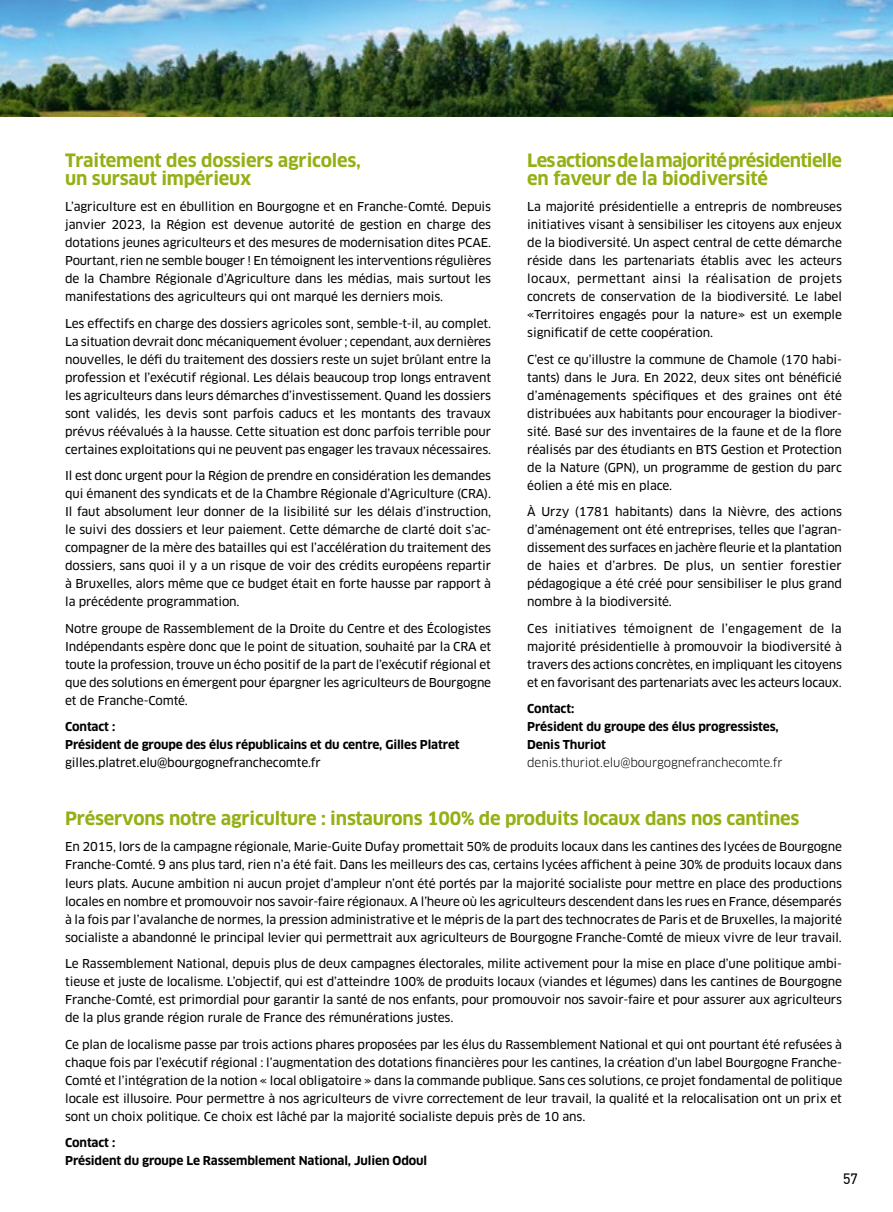
<style>
.page{position:relative;width:893px;height:1212px;background:#fff}
.page>*{position:absolute;margin:0;border:0;box-sizing:border-box;transform-origin:0 0}
.t1{font:700 18px/18px "Clan Pro";letter-spacing:-.01em;color:#93b014}
.t2{font:700 18px/18px "Clan Pro";letter-spacing:-.035em;color:#93b014}
.t3{font:15px "PF Din Text Pro";color:#000}
.t4{font:12px/18px "Clan Pro News";letter-spacing:-.01em;color:#000;text-align:justify}
.t5{font:700 12px/18px "Clan Pro";letter-spacing:-.01em;color:#000}
.t6{font:12px "Clan Pro";letter-spacing:-.01em;color:#000}
</style>
<div class="page">
<img style="left:0;top:0;width:893px;height:117px">
<h1 class="t1" style="left:65px;top:151px;width:297px">Traitement des dossiers agricoles, un sursaut impérieux</h1>
<p class="t4" style="left:65px;top:198px;width:428px">L’agriculture est en ébullition en Bourgogne et en Franche-Comté. Depuis janvier 2023, la Région est devenue autorité de gestion en charge des dotations jeunes agriculteurs et des mesures de modernisation dites PCAE.<br>Pourtant, rien ne semble bouger ! En témoignent les interventions régulières de la Chambre Régionale d’Agriculture dans les médias, mais surtout les manifestations des agriculteurs qui ont marqué les derniers mois.</p>
<p class="t4" style="left:65px;top:314px;width:427px">Les effectifs en charge des dossiers agricoles sont, semble-t-il, au complet.<br>La situation devrait donc mécaniquement évoluer ; cependant, aux dernières nouvelles, le défi du traitement des dossiers reste un sujet brûlant entre la profession et l’exécutif régional. Les délais beaucoup trop longs entravent les agriculteurs dans leurs démarches d’investissement. Quand les dossiers sont validés, les devis sont parfois caducs et les montants des travaux prévus réévalués à la hausse. Cette situation est donc parfois terrible pour certaines exploitations qui ne peuvent pas engager les travaux nécessaires.</p>
<p class="t4" style="left:65px;top:467px;width:427px">Il est donc urgent pour la Région de prendre en considération les demandes qui émanent des syndicats et de la Chambre Régionale d’Agriculture (CRA).<br>Il faut absolument leur donner de la lisibilité sur les délais d’instruction, le suivi des dossiers et leur paiement. Cette démarche de clarté doit s’ac&shy;compagner de la mère des batailles qui est l’accélération du traitement des dossiers, sans quoi il y a un risque de voir des crédits européens repartir à Bruxelles, alors même que ce budget était en forte hausse par rapport à la précédente programmation.</p>
<p class="t4" style="left:65px;top:619px;width:427px">Notre groupe de Rassemblement de la Droite du Centre et des Écologistes Indépendants espère donc que le point de situation, souhaité par la CRA et toute la profession, trouve un écho positif de la part de l’exécutif régional et que des solutions en émergent pour épargner les agriculteurs de Bourgogne et de Franche-Comté.</p>
<p class="t5" style="left:65px;top:718px;width:396px">Contact :<br>Président de groupe des élus républicains et du centre, Gilles Platret</p>
<p class="t4" style="left:65px;top:754px;width:257px">gilles.platret.elu@bourgognefranchecomte.fr</p>
<h1 class="t2" style="left:527px;top:151px;width:316px">Les actions de la majorité présidentielle en faveur de la biodiversité</h1>
<p class="t4" style="left:527px;top:198px;width:316px">La majorité présidentielle a entrepris de nombreuses initiatives visant à sensibiliser les citoyens aux enjeux de la biodiversité. Un aspect central de cette démarche réside dans les partenariats établis avec les acteurs locaux, permettant ainsi la réalisation de projets concrets de conservation de la biodiversité. Le label «Territoires engagés pour la nature» est un exemple significatif de cette coopération.</p>
<p class="t4" style="left:527px;top:350px;width:316px">C’est ce qu’illustre la commune de Chamole (170 habi&shy;tants) dans le Jura. En 2022, deux sites ont bénéficié d’aménagements spécifiques et des graines ont été distribuées aux habitants pour encourager la biodiver&shy;sité. Basé sur des inventaires de la faune et de la flore réalisés par des étudiants en BTS Gestion et Protection de la Nature (GPN), un programme de gestion du parc éolien a été mis en place.</p>
<p class="t4" style="left:527px;top:503px;width:316px">À Urzy (1781 habitants) dans la Nièvre, des actions d’aménagement ont été entreprises, telles que l’agran&shy;dissement des surfaces en jachère fleurie et la plantation de haies et d’arbres. De plus, un sentier forestier pédagogique a été créé pour sensibiliser le plus grand nombre à la biodiversité.</p>
<p class="t4" style="left:527px;top:619px;width:316px">Ces initiatives témoignent de l’engagement de la majorité présidentielle à promouvoir la biodiversité à travers des actions concrètes, en impliquant les citoyens et en favorisant des partenariats avec les acteurs locaux.</p>
<p class="t5" style="left:527px;top:700px;width:253px">Contact:<br>Président du groupe des élus progressistes,<br>Denis Thuriot</p>
<p class="t6" style="left:527px;top:756px;width:257px">denis.thuriot.elu@bourgognefranchecomte.fr</p>
<h1 class="t1" style="left:65px;top:809px;width:736px">Préservons notre agriculture : instaurons 100% de produits locaux dans nos cantines</h1>
<p class="t4" style="left:65px;top:838px;width:778px">En 2015, lors de la campagne régionale, Marie-Guite Dufay promettait 50% de produits locaux dans les cantines des lycées de Bourgogne Franche-Comté. 9 ans plus tard, rien n’a été fait. Dans les meilleurs des cas, certains lycées affichent à peine 30% de produits locaux dans leurs plats. Aucune ambition ni aucun projet d’ampleur n’ont été portés par la majorité socialiste pour mettre en place des productions locales en nombre et promouvoir nos savoir-faire régionaux. A l’heure où les agriculteurs descendent dans les rues en France, désemparés à la fois par l’avalanche de normes, la pression administrative et le mépris de la part des technocrates de Paris et de Bruxelles, la majorité socialiste a abandonné le principal levier qui permettrait aux agriculteurs de Bourgogne Franche-Comté de mieux vivre de leur travail.</p>
<p class="t4" style="left:65px;top:955px;width:778px">Le Rassemblement National, depuis plus de deux campagnes électorales, milite activement pour la mise en place d’une politique ambi&shy;tieuse et juste de localisme. L’objectif, qui est d’atteindre 100% de produits locaux (viandes et légumes) dans les cantines de Bourgogne Franche-Comté, est primordial pour garantir la santé de nos enfants, pour promouvoir nos savoir-faire et pour assurer aux agriculteurs de la plus grande région rurale de France des rémunérations justes.</p>
<p class="t4" style="left:65px;top:1035px;width:779px">Ce plan de localisme passe par trois actions phares proposées par les élus du Rassemblement National et qui ont pourtant été refusées à chaque fois par l’exécutif régional : l’augmentation des dotations financières pour les cantines, la création d’un label Bourgogne Franche-Comté et l’intégration de la notion « local obligatoire » dans la commande publique. Sans ces solutions, ce projet fondamental de politique locale est illusoire. Pour permettre à nos agriculteurs de vivre correctement de leur travail, la qualité et la relocalisation ont un prix et sont un choix politique. Ce choix est lâché par la majorité socialiste depuis près de 10 ans.</p>
<p class="t5" style="left:65px;top:1134px;width:364px">Contact :<br>Président du groupe Le Rassemblement National, Julien Odoul</p>
<p class="t3" style="left:843px;top:1170px;width:16px">57</p>
</div>
